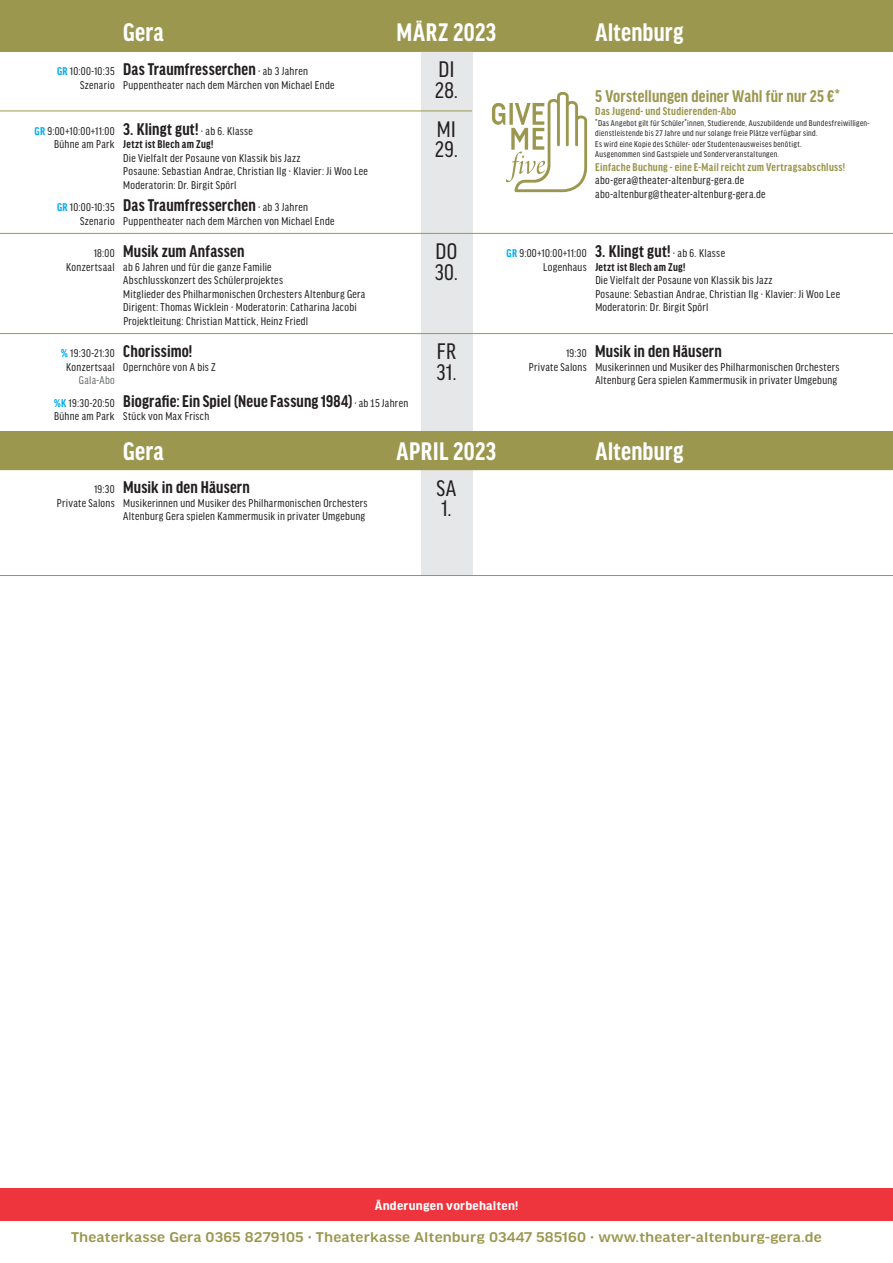
<style>
.page{position:relative;width:893px;height:1263px;background:#fff}
.page>*{position:absolute;margin:0;border:0;box-sizing:border-box;transform-origin:0 0}
.t1{font:700 condensed 27px "Good Headline Pro";letter-spacing:.01em;color:#fff}
.t2{font:condensed 24px/20.4px "Good Headline Pro";letter-spacing:.015em;color:#231f20}
.t3{font:700 condensed 18px "Good Headline Pro";letter-spacing:.005em;color:#231f20}
.t4{font:700 condensed 18px "Good Headline Pro";letter-spacing:.005em;color:#9b974f}
.t5{font:500 expanded 15px "Good Headline Pro";letter-spacing:.01em;color:#9b974f}
.t6{font:700 13.5px "Good Headline Pro";letter-spacing:.02em;color:#fff}
.t7{font:condensed 12px/13.5px "Good Headline Pro";letter-spacing:.025em;color:#231f20}
.t8{font:700 condensed 12px "Good Headline Pro";letter-spacing:.025em;color:#9b974f}
.t9{font:700 condensed 12px "Good Headline Pro";letter-spacing:.025em;color:#231f20}
.t10{font:condensed 12px "Good Headline Pro";letter-spacing:.03em;color:#6c6d70}
.t11{font:condensed 9px/10.5px "Good Headline Pro";letter-spacing:.035em;color:#231f20}
.s1{font-weight:700;color:#00aeef}
.s2{font-weight:700;font-size:18px}
.s3{font-weight:400}
.s4{font-weight:400;font-size:12px}
.s5{font-size:12px;color:#00aeef}
</style>
<div class="page">
<div style="left:0;top:0;width:893px;height:51px;background:#9b974f"></div>
<hr style="left:0;top:1220px;width:893px;height:1px;background:#9b974f">
<div style="left:0;top:1188px;width:893px;height:32px;background:#ee343d"></div>
<svg style="left:492px;top:92px;width:95px;height:100px"></svg>
<div style="left:421px;top:51px;width:51px;height:60px;background:#e6e7e9"></div>
<hr style="left:0;top:51px;width:893px;height:1px;background:#9b974f">
<div style="left:421px;top:111px;width:51px;height:122px;background:#e6e7e9"></div>
<hr style="left:0;top:111px;width:472px;height:1px;background:#9b974f">
<div style="left:421px;top:233px;width:51px;height:100px;background:#e6e7e9"></div>
<hr style="left:0;top:233px;width:893px;height:1px;background:#9b974f">
<div style="left:421px;top:333px;width:51px;height:98px;background:#e6e7e9"></div>
<hr style="left:0;top:333px;width:893px;height:1px;background:#9b974f">
<div style="left:421px;top:469px;width:51px;height:107px;background:#e6e7e9"></div>
<hr style="left:0;top:469px;width:893px;height:1px;background:#9b974f">
<div style="left:0;top:431px;width:893px;height:38px;background:#9b974f"></div>
<hr style="left:0;top:575px;width:893px;height:1px;background:#9b974f">
<h1 class="t1" style="left:123px;top:19px;width:42px">Gera</h1>
<h1 class="t1" style="left:397px;top:19px;width:101px">MÄRZ 2023</h1>
<h1 class="t1" style="left:595px;top:19px;width:90px">Altenburg</h1>
<p class="t7" style="left:80px;top:65px;width:256px;text-indent:-23px"><span class="s1">GR</span> 10:00-10:35 <span class="s2">Das Traumfresserchen</span> · ab 3 Jahren<br>Szenario Puppentheater nach dem Märchen von Michael Ende</p>
<p class="t7" style="left:35px;top:124px;width:220px"><span class="s1">GR</span> 9:00+10:00+11:00 <span class="s2">3. Klingt gut!</span> · ab 6. Klasse</p>
<p class="t9" style="left:54px;top:139px;width:161px"><span class="s3">Bühne am Park</span> Jetzt ist Blech am Zug!</p>
<p class="t7" style="left:123px;top:151px;width:179px">Die Vielfalt der Posaune von Klassik bis Jazz</p>
<p class="t7" style="left:123px;top:165px;width:246px">Posaune: Sebastian Andrae, Christian Ilg · Klavier: Ji Woo Lee</p>
<p class="t7" style="left:123px;top:178px;width:115px">Moderatorin: Dr. Birgit Spörl</p>
<p class="t7" style="left:80px;top:200px;width:256px;text-indent:-23px"><span class="s1">GR</span> 10:00-10:35 <span class="s2">Das Traumfresserchen</span> · ab 3 Jahren<br>Szenario Puppentheater nach dem Märchen von Michael Ende</p>
<h3 class="t3" style="left:94px;top:243px;width:152px"><span class="s4">18:00</span> Musik zum Anfassen</h3>
<p class="t7" style="left:123px;top:260px;width:244px;text-indent:-57px">Konzertsaal ab 6 Jahren und für die ganze Familie<br>Abschlusskonzert des Schülerprojektes<br>Mitglieder des Philharmonischen Orchesters Altenburg Gera Dirigent: Thomas Wicklein · Moderatorin: Catharina Jacobi Projektleitung: Christian Mattick, Heinz Friedl</p>
<p class="t7" style="left:66px;top:347px;width:151px;text-indent:-5px"><span class="s1">%</span> 19:30-21:30 <span class="s2">Chorissimo!<br></span>Konzertsaal Opernchöre von A bis Z</p>
<p class="t10" style="left:79px;top:374px;width:37px">Gala-Abo</p>
<h3 class="t3" style="left:54px;top:392px;width:356px"><span class="s5">%K</span> <span class="s4">19:30-20:50</span> Biografie: Ein Spiel (Neue Fassung 1984) <span class="s4">· ab 15 Jahren</span></h3>
<p class="t7" style="left:54px;top:409px;width:157px">Bühne am Park Stück von Max Frisch</p>
<h2 class="t2" style="left:435px;top:59px;width:25px">DI<br>28.</h2>
<h2 class="t2" style="left:435px;top:119px;width:25px">MI<br>29.</h2>
<h2 class="t2" style="left:435px;top:241px;width:25px">DO<br>30.</h2>
<h2 class="t2" style="left:436px;top:341px;width:22px">FR<br>31.</h2>
<h3 class="t4" style="left:595px;top:88px;width:246px">5 Vorstellungen deiner Wahl für nur 25 €*</h3>
<p class="t8" style="left:595px;top:106px;width:143px">Das Jugend- und Studierenden-Abo</p>
<p class="t11" style="left:595px;top:118px;width:276px">*Das Angebot gilt für Schüler*innen, Studierende, Auszubildende und Bundesfreiwilligen&shy;dienstleistende bis 27 Jahre und nur solange freie Plätze verfügbar sind.<br>Es wird eine Kopie des Schüler- oder Studentenausweises benötigt.<br>Ausgenommen sind Gastspiele und Sonderveranstaltungen.</p>
<p class="t8" style="left:595px;top:161px;width:251px">Einfache Buchung - eine E-Mail reicht zum Vertragsabschluss!</p>
<p class="t7" style="left:595px;top:174px;width:172px">abo-gera@theater-altenburg-gera.de abo-altenburg@theater-altenburg-gera.de</p>
<p class="t7" style="left:507px;top:247px;width:220px"><span class="s1">GR</span> 9:00+10:00+11:00 <span class="s2">3. Klingt gut!</span> · ab 6. Klasse</p>
<p class="t9" style="left:543px;top:261px;width:144px"><span class="s3">Logenhaus</span> Jetzt ist Blech am Zug!</p>
<p class="t7" style="left:595px;top:274px;width:179px">Die Vielfalt der Posaune von Klassik bis Jazz</p>
<p class="t7" style="left:595px;top:287px;width:246px">Posaune: Sebastian Andrae, Christian Ilg · Klavier: Ji Woo Lee</p>
<p class="t7" style="left:595px;top:301px;width:115px">Moderatorin: Dr. Birgit Spörl</p>
<h3 class="t3" style="left:566px;top:343px;width:157px"><span class="s4">19:30</span> Musik in den Häusern</h3>
<p class="t7" style="left:529px;top:360px;width:312px;text-align:right">Private Salons Musikerinnen und Musiker des Philharmonischen Orchesters<br>Altenburg Gera spielen Kammermusik in privater Umgebung</p>
<h1 class="t1" style="left:123px;top:439px;width:42px">Gera</h1>
<h1 class="t1" style="left:396px;top:439px;width:101px">APRIL 2023</h1>
<h1 class="t1" style="left:595px;top:439px;width:90px">Altenburg</h1>
<h3 class="t3" style="left:94px;top:479px;width:157px"><span class="s4">19:30</span> Musik in den Häusern</h3>
<p class="t7" style="left:57px;top:496px;width:312px;text-align:right">Private Salons Musikerinnen und Musiker des Philharmonischen Orchesters<br>Altenburg Gera spielen Kammermusik in privater Umgebung</p>
<h2 class="t2" style="left:436px;top:478px;width:21px">SA<br>1.</h2>
<p class="t6" style="left:375px;top:1199px;width:145px">Änderungen vorbehalten!</p>
<p class="t5" style="left:71px;top:1230px;width:752px">Theaterkasse Gera 0365 8279105 · Theaterkasse Altenburg 03447 585160 · www.theater-altenburg-gera.de</p>
</div>
